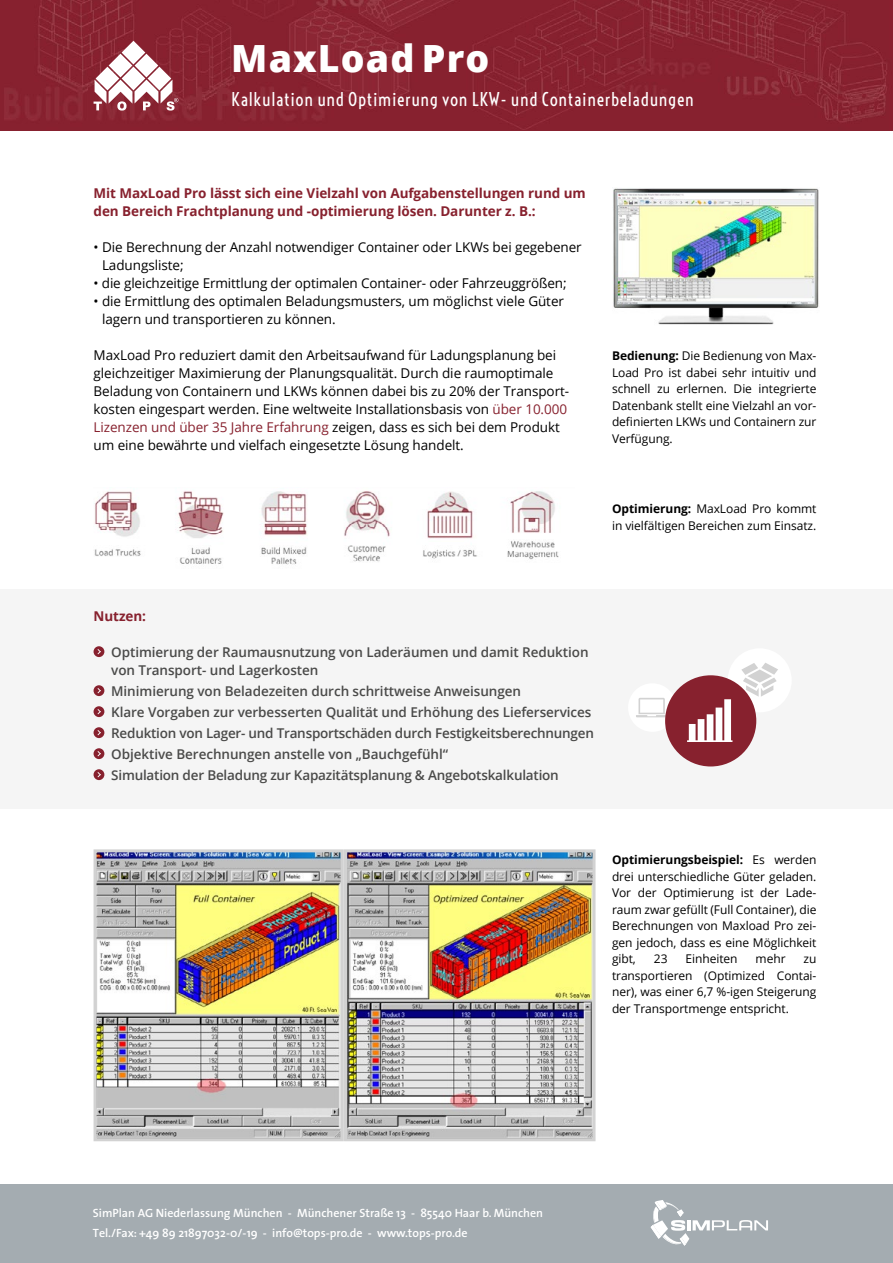
<style>
.page{position:relative;width:893px;height:1263px;background:#fff}
.page>*{position:absolute;margin:0;border:0;box-sizing:border-box;transform-origin:0 0}
.t1{font:800 37.5px "Open Sans";letter-spacing:.03em;color:#fff}
.t2{font:18px "Voltaire";letter-spacing:.03em;color:#fff}
.t3{font:13.5px/18px "Open Sans";letter-spacing:-.005em;color:#000}
.t4{font:600 13.5px/21px "Open Sans";letter-spacing:-.005em;color:#4a4a49}
.t5{font:700 13.5px/18px "Open Sans";letter-spacing:-.005em;color:#87212e}
.t6{font:12px/16.5px "Open Sans";letter-spacing:-.005em;color:#000;text-align:justify}
.t7{font:600 12px/19.5px "The Sans";color:#fff}
.s1{color:#87212e}
.s2{font-weight:700}
</style>
<div class="page">
<div style="left:0;top:590px;width:893px;height:219px;background:#f5f5f5"></div>
<img style="left:0;top:0;width:893px;height:131px">
<svg style="left:94px;top:41px;width:84px;height:70px"></svg>
<img style="left:94px;top:491px;width:465px;height:74px">
<img style="left:348px;top:853px;width:243px;height:284px">
<div style="left:344px;top:849px;width:251px;height:292px;border:3px solid #d2d2d2"></div>
<div style="left:94px;top:646px;width:10px;height:11px;background:#87212e;border-radius:50%"></div>
<svg style="left:97px;top:649px;width:4px;height:5px"></svg>
<div style="left:94px;top:685px;width:10px;height:11px;background:#87212e;border-radius:50%"></div>
<svg style="left:97px;top:688px;width:4px;height:5px"></svg>
<div style="left:94px;top:706px;width:10px;height:11px;background:#87212e;border-radius:50%"></div>
<svg style="left:97px;top:709px;width:4px;height:5px"></svg>
<div style="left:94px;top:727px;width:10px;height:11px;background:#87212e;border-radius:50%"></div>
<svg style="left:97px;top:730px;width:4px;height:5px"></svg>
<div style="left:94px;top:748px;width:10px;height:11px;background:#87212e;border-radius:50%"></div>
<svg style="left:97px;top:751px;width:4px;height:5px"></svg>
<div style="left:94px;top:769px;width:10px;height:11px;background:#87212e;border-radius:50%"></div>
<svg style="left:97px;top:772px;width:4px;height:5px"></svg>
<img style="left:613px;top:188px;width:206px;height:137px">
<div style="left:0;top:1184px;width:893px;height:79px;background:#a4acb1"></div>
<svg style="left:651px;top:1200px;width:117px;height:46px"></svg>
<div style="left:728px;top:648px;width:64px;height:64px;background:#fff;border-radius:50%"></div>
<svg style="left:741px;top:663px;width:37px;height:34px"></svg>
<div style="left:628px;top:683px;width:49px;height:49px;background:#fff;border-radius:50%"></div>
<svg style="left:636px;top:698px;width:32px;height:19px"></svg>
<div style="left:665px;top:675px;width:91px;height:91px;background:#87212e;border-radius:50%"></div>
<svg style="left:687px;top:699px;width:45px;height:43px"></svg>
<img style="left:98px;top:853px;width:242px;height:284px">
<div style="left:94px;top:849px;width:250px;height:292px;border:3px solid #d2d2d2"></div>
<h1 class="t1" style="left:231px;top:30px;width:260px">MaxLoad Pro</h1>
<h2 class="t2" style="left:231px;top:88px;width:464px">Kalkulation und Optimierung von LKW- und Containerbeladungen</h2>
<p class="t5" style="left:94px;top:184px;width:494px">Mit MaxLoad Pro lässt sich eine Vielzahl von Aufgabenstellungen rund um den Bereich Frachtplanung und -optimierung lösen. Darunter z. B.:</p>
<p class="t3" style="left:102px;top:238px;width:481px;text-indent:-8px">• Die Berechnung der Anzahl notwendiger Container oder LKWs bei gegebener<br>Ladungsliste;</p>
<p class="t3" style="left:94px;top:274px;width:475px">• die gleichzeitige Ermittlung der optimalen Container- oder Fahrzeuggrößen;</p>
<p class="t3" style="left:102px;top:292px;width:463px;text-indent:-8px">• die Ermittlung des optimalen Beladungsmusters, um möglichst viele Güter lagern und transportieren zu können.</p>
<p class="t3" style="left:94px;top:346px;width:476px">MaxLoad Pro reduziert damit den Arbeitsaufwand für Ladungsplanung bei gleichzeitiger Maximierung der Planungsqualität. Durch die raumoptimale Beladung von Containern und LKWs können dabei bis zu 20% der Transport&shy;kosten eingespart werden. Eine weltweite Installationsbasis von <span class="s1">über 10.000<br>Lizenzen und über 35 Jahre Erfahrung</span> zeigen, dass es sich bei dem Produkt um eine bewährte und vielfach eingesetzte Lösung handelt.</p>
<p class="t6" style="left:612px;top:347px;width:206px"><span class="s2">Bedienung:</span> Die Bedienung von Max-Load Pro ist dabei sehr intuitiv und schnell zu erlernen. Die integrierte Datenbank stellt eine Vielzahl an vor&shy;definierten LKWs und Containern zur Verfügung.</p>
<p class="t6" style="left:612px;top:500px;width:206px"><span class="s2">Optimierung:</span> MaxLoad Pro kommt in vielfältigen Bereichen zum Einsatz.</p>
<p class="t5" style="left:94px;top:607px;width:54px">Nutzen:</p>
<p class="t4" style="left:111px;top:643px;width:479px;line-height:18px">Optimierung der Raumausnutzung von Laderäumen und damit Reduktion von Transport- und Lagerkosten</p>
<p class="t4" style="left:111px;top:680px;width:484px">Minimierung von Beladezeiten durch schrittweise Anweisungen<br>Klare Vorgaben zur verbesserten Qualität und Erhöhung des Lieferservices Reduktion von Lager- und Transportschäden durch Festigkeitsberechnungen Objektive Berechnungen anstelle von „Bauchgefühl“<br>Simulation der Beladung zur Kapazitätsplanung &amp; Angebotskalkulation</p>
<p class="t6" style="left:612px;top:851px;width:206px"><span class="s2">Optimierungsbeispiel:</span> Es werden drei unterschiedliche Güter geladen.<br>Vor der Optimierung ist der Lade&shy;raum zwar gefüllt (Full Container), die Berechnungen von Maxload Pro zei&shy;gen jedoch, dass es eine Möglichkeit gibt,</p>
<p class="t6" style="left:654px;top:950px;width:15px">23</p>
<p class="t6" style="left:685px;top:950px;width:54px">Einheiten</p>
<p class="t6" style="left:756px;top:950px;width:31px">mehr</p>
<p class="t6" style="left:612px;top:950px;width:206px;text-indent:192px">zu transportieren (Optimized Contai&shy;ner), was einer 6,7 %-igen Steigerung der Transportmenge entspricht.</p>
<p class="t7" style="left:93px;top:1203px;width:452px">SimPlan AG Niederlassung München - Münchener Straße 13 - 85540 Haar b. München<br>Tel./Fax: +49 89 21897032-0/-19 - info@tops-pro.de - www.tops-pro.de</p>
</div>
